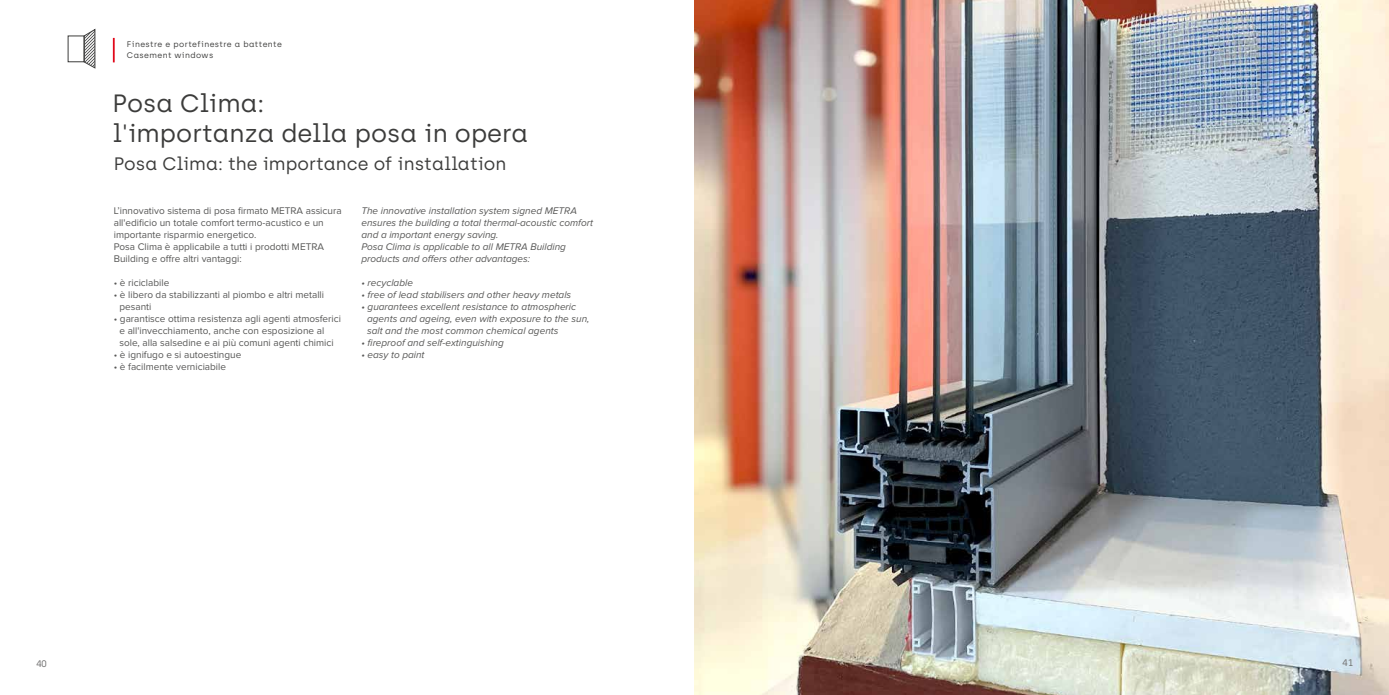
<style>
.page{position:relative;width:1389px;height:695px;background:#fff}
.page>*{position:absolute;margin:0;border:0;box-sizing:border-box;transform-origin:0 0}
.t1{font:25px/30px "Archia";color:#3c3c3b}
.t2{font:18px "Archia";color:#3c3c3b}
.t3{font:10px/12px "Proxima Nova";color:#575756}
.t4{font:italic 10px/12px "Proxima Nova";color:#575756}
.t5{font:9.5px "Archia";color:#706f6f}
.t6{font:8.1px/10.8px "Archia";letter-spacing:.05em;color:#3c3c3b}
</style>
<div class="page">
<img style="left:694px;top:0;width:695px;height:694px">
<div style="left:68px;top:36px;width:17px;height:26px;border:1px solid #3c3c3b"></div>
<svg style="left:83px;top:28px;width:13px;height:41px"></svg>
<hr style="left:113px;top:38px;width:2px;height:24px;background:#e1081a">
<p class="t6" style="left:127px;top:39px;width:157px">Finestre e portefinestre a battente<br>Casement windows</p>
<h1 class="t1" style="left:113px;top:88px;width:417px">Posa Clima:<br>l'importanza della posa in opera</h1>
<h2 class="t2" style="left:114px;top:153px;width:394px">Posa Clima: the importance of installation</h2>
<p class="t3" style="left:114px;top:205px;width:229px">L’innovativo sistema di posa firmato METRA assicura all'edificio un totale comfort termo-acustico e un importante risparmio energetico.<br>Posa Clima è applicabile a tutti i prodotti METRA Building e offre altri vantaggi:</p>
<p class="t3" style="left:114px;top:277px;width:57px">• è riciclabile</p>
<p class="t3" style="left:119px;top:289px;width:206px;text-indent:-6px">• è libero da stabilizzanti al piombo e altri metalli pesanti</p>
<p class="t3" style="left:119px;top:313px;width:223px;text-indent:-6px">• garantisce ottima resistenza agli agenti atmosferici e all'invecchiamento, anche con esposizione al sole, alla salsedine e ai più comuni agenti chimici</p>
<p class="t3" style="left:114px;top:349px;width:129px">• è ignifugo e si autoestingue</p>
<p class="t3" style="left:114px;top:361px;width:114px">• è facilmente verniciabile</p>
<p class="t4" style="left:361px;top:205px;width:233px">The innovative installation system signed METRA ensures the building a total thermal-acoustic comfort and a important energy saving.<br>Posa Clima is applicable to all METRA Building products and offers other advantages:</p>
<p class="t4" style="left:361px;top:277px;width:53px">• recyclable</p>
<p class="t4" style="left:361px;top:289px;width:211px">• free of lead stabilisers and other heavy metals</p>
<p class="t4" style="left:367px;top:301px;width:224px;text-indent:-6px">• guarantees excellent resistance to atmospheric agents and ageing, even with exposure to the sun, salt and the most common chemical agents</p>
<p class="t4" style="left:361px;top:337px;width:144px">• fireproof and self-extinguishing</p>
<p class="t4" style="left:361px;top:349px;width:65px">• easy to paint</p>
<p class="t5" style="left:36px;top:657px;width:13px">40</p>
<p class="t5" style="left:1342px;top:657px;width:12px">41</p>
</div>
